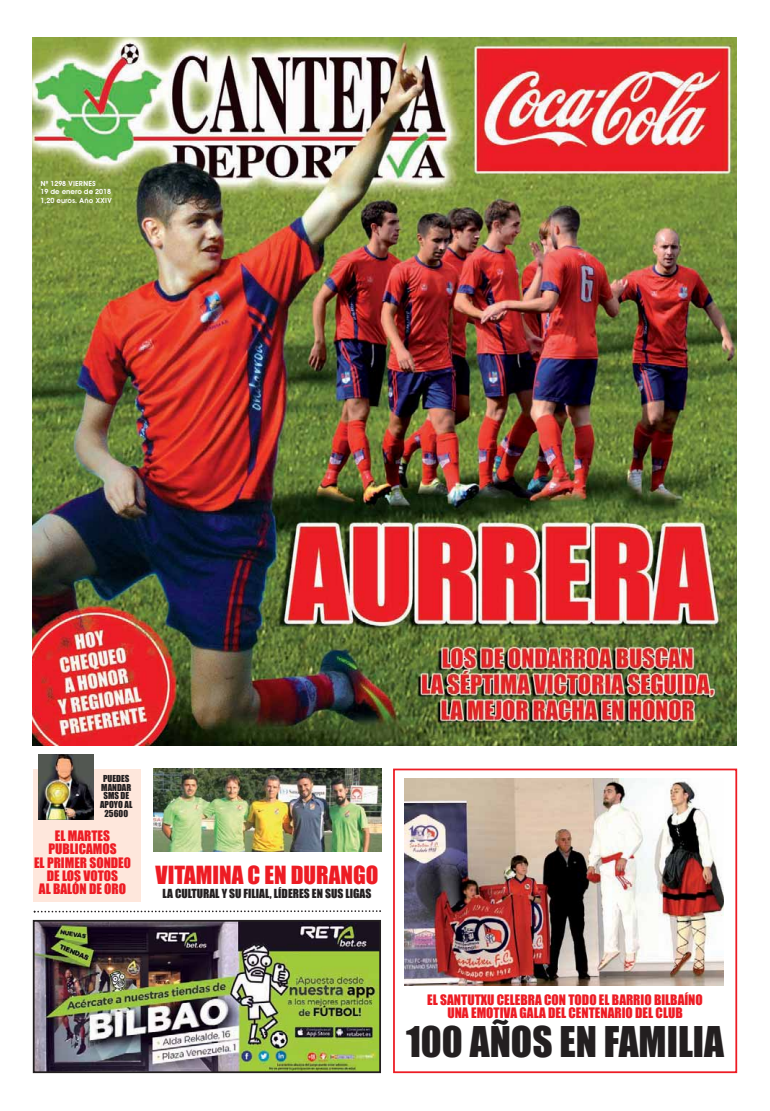
<style>
.page{position:relative;width:770px;height:1111px;background:#fff}
.page>*{position:absolute;margin:0;border:0;box-sizing:border-box;transform-origin:0 0}
.t1{font:39.2px "Impact";color:#231f20}
.t2{font:23.1px "Impact";color:#ed1c24}
.t3{font:13.4px/13.3px "Impact";color:#ed1c24;text-align:center}
.t4{font:11.6px "Impact";color:#231f20}
.t5{font:8.9px/8.9px "Impact";color:#231f20;text-align:center}
.t6{font:600 7.1px/8px "Avant Garde";color:#fff}
</style>
<div class="page">
<div style="left:33px;top:768px;width:108px;height:133px;background:#fee7dc"></div>
<img style="left:33px;top:38px;width:703px;height:707px">
<svg style="left:33px;top:910px;width:348px;height:3px"></svg>
<img style="left:36px;top:922px;width:342px;height:147px">
<div style="left:33px;top:919px;width:348px;height:153px;border:2px solid #231f20"></div>
<img style="left:39px;top:754px;width:55px;height:65px">
<div style="left:393px;top:768px;width:344px;height:304px;border:2px solid #ed1c24"></div>
<img style="left:405px;top:778px;width:318px;height:206px">
<img style="left:153px;top:768px;width:228px;height:83px">
<p class="t6" style="left:41px;top:180px;width:73px">Nº 1298 VIERNES<br>19 de enero de 2018<br>1,20 euros. Año XXIV</p>
<p class="t5" style="left:100px;top:774px;width:34px">PUEDES<br>MANDAR<br>SMS DE<br>APOYO AL<br>25600</p>
<p class="t3" style="left:34px;top:829px;width:98px">EL MARTES<br>PUBLICAMOS<br>EL PRIMER SONDE0<br>DE LOS VOTOS<br>AL BALÓN DE ORO</p>
<h2 class="t2" style="left:156px;top:867px;width:224px">VITAMINA C EN DURANGO</h2>
<p class="t4" style="left:163px;top:889px;width:210px">LA CULTURAL Y SU FILIAL, LÍDERES EN SUS LIGAS</p>
<p class="t3" style="left:427px;top:993px;width:277px">EL SANTUTXU CELEBRA CON TODO EL BARRIO BILBAÍNO<br>UNA EMOTIVA GALA DEL CENTENARIO DEL CLUB</p>
<h1 class="t1" style="left:406px;top:1028px;width:319px">100 AÑOS EN FAMILIA</h1>
</div>
